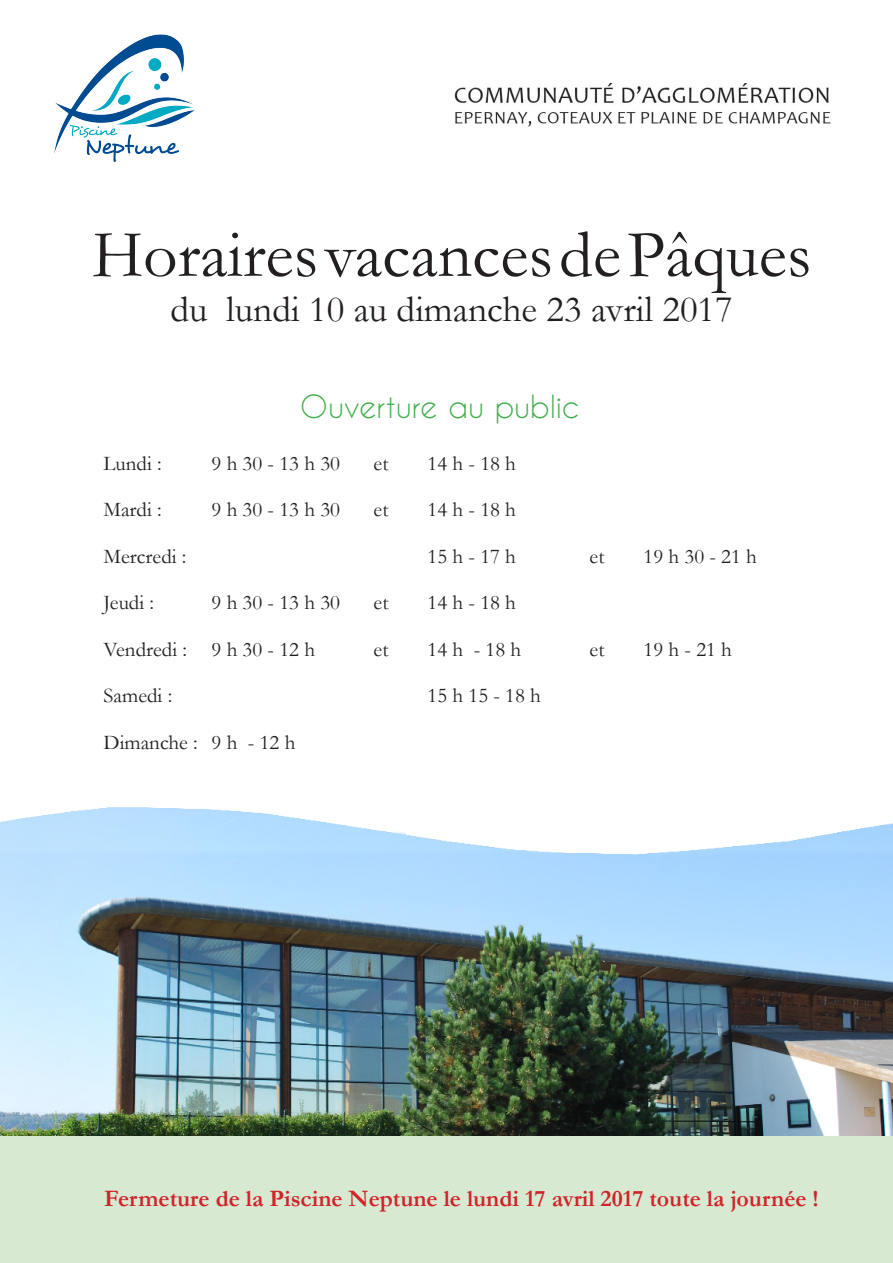
<style>
.page{position:relative;width:893px;height:1263px;background:#fff}
.page>*{position:absolute;margin:0;border:0;box-sizing:border-box;transform-origin:0 0}
.t1{font:67.5px "Garamond";color:#231f20}
.t2{font:37.5px "Garamond";color:#231f20}
.t3{font:30px "Caviar Dreams";color:#40ae49}
.t4{font:700 23.7px "Garamond";color:#d1232a}
.t5{font:21px "Garamond";color:#231f20}
</style>
<div class="page">
<div style="left:0;top:1135px;width:893px;height:128px;background:#d8e9d2"></div>
<img style="left:54px;top:34px;width:140px;height:128px">
<img style="left:454px;top:83px;width:377px;height:44px">
<img style="left:0;top:807px;width:893px;height:328px">
<p class="t1" style="left:92px;top:209px;width:721px">Horaires vacances de Pâques</p>
<p class="t2" style="left:170px;top:284px;width:564px">du lundi 10 au dimanche 23 avril 2017</p>
<p class="t3" style="left:300px;top:388px;width:281px">Ouverture au public</p>
<p class="t5" style="left:104px;top:449px;width:60px">Lundi :</p>
<p class="t5" style="left:212px;top:449px;width:130px">9 h 30 - 13 h 30</p>
<p class="t5" style="left:374px;top:449px;width:16px">et</p>
<p class="t5" style="left:428px;top:449px;width:90px">14 h - 18 h</p>
<p class="t5" style="left:104px;top:496px;width:60px">Mardi :</p>
<p class="t5" style="left:212px;top:496px;width:130px">9 h 30 - 13 h 30</p>
<p class="t5" style="left:374px;top:496px;width:16px">et</p>
<p class="t5" style="left:428px;top:496px;width:90px">14 h - 18 h</p>
<p class="t5" style="left:104px;top:542px;width:84px">Mercredi :</p>
<p class="t5" style="left:428px;top:542px;width:90px">15 h - 17 h</p>
<p class="t5" style="left:590px;top:542px;width:16px">et</p>
<p class="t5" style="left:644px;top:542px;width:115px">19 h 30 - 21 h</p>
<p class="t5" style="left:104px;top:589px;width:52px">Jeudi :</p>
<p class="t5" style="left:212px;top:589px;width:130px">9 h 30 - 13 h 30</p>
<p class="t5" style="left:374px;top:589px;width:16px">et</p>
<p class="t5" style="left:428px;top:589px;width:90px">14 h - 18 h</p>
<p class="t5" style="left:104px;top:635px;width:213px">Vendredi : 9 h 30 - 12 h</p>
<p class="t5" style="left:374px;top:635px;width:16px">et</p>
<p class="t5" style="left:428px;top:635px;width:95px">14 h - 18 h</p>
<p class="t5" style="left:590px;top:635px;width:16px">et</p>
<p class="t5" style="left:644px;top:635px;width:90px">19 h - 21 h</p>
<p class="t5" style="left:104px;top:681px;width:70px">Samedi :</p>
<p class="t5" style="left:428px;top:681px;width:115px">15 h 15 - 18 h</p>
<p class="t5" style="left:104px;top:728px;width:193px">Dimanche : 9 h - 12 h</p>
<p class="t4" style="left:104px;top:1183px;width:716px">Fermeture de la Piscine Neptune le lundi 17 avril 2017 toute la journée !</p>
</div>
